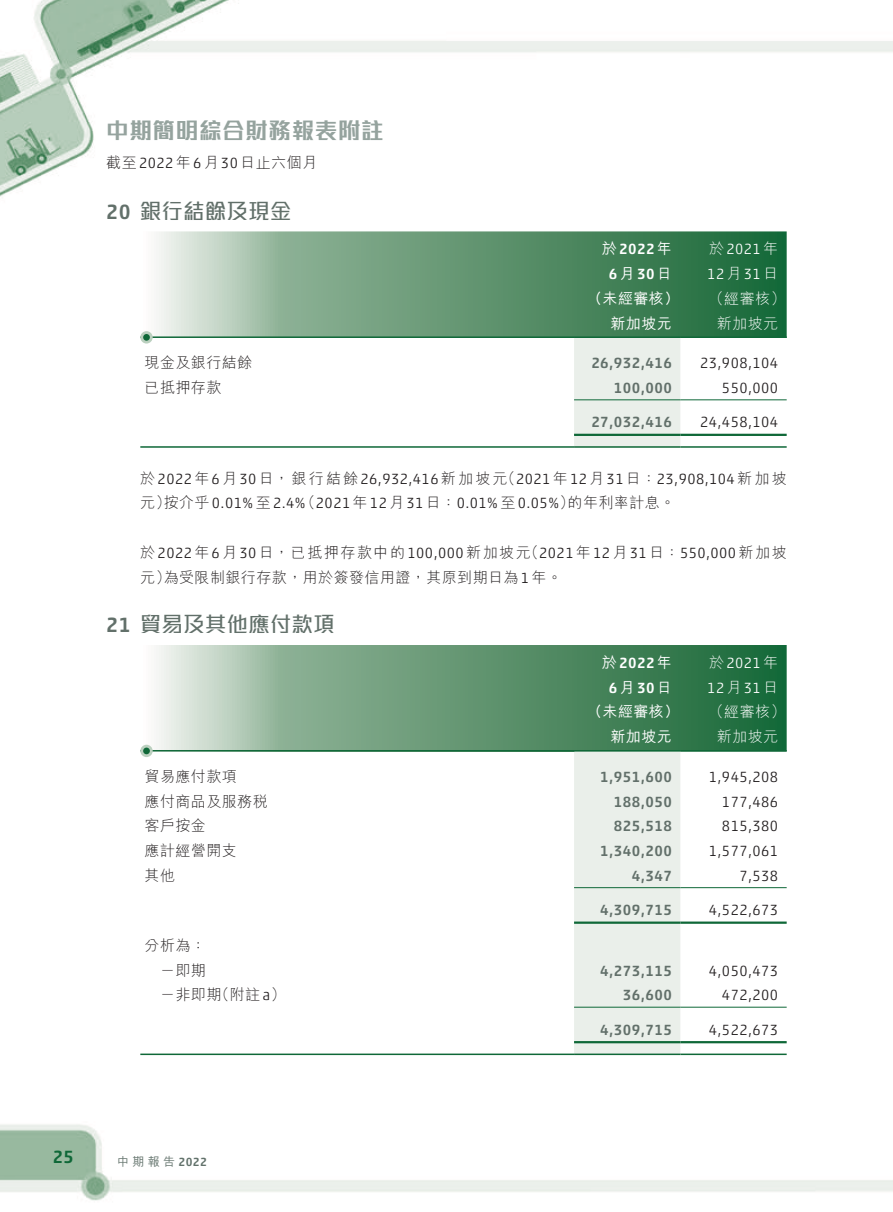
<style>
.page{position:relative;width:893px;height:1212px;background:#fff}
.page>*{position:absolute;margin:0;border:0;box-sizing:border-box;transform-origin:0 0}
.t1{font:700 22.5px "M Stiff Hei HK";letter-spacing:.03em;color:#95a39e}
._3__標題{font:500 21px "M Stiff Hei HK";letter-spacing:.03em;color:#62706a}
._3__標題-2{font:500 21px "Akko Pro";color:#62706a}
.t2{font:500 18px "Akko Pro";color:#0f6838}
._1__內文{font:300 15px "Akko Pro";letter-spacing:.03em;color:#231f20}
._1__內文-2{font:300 15px/24.8px "M Hei HK";letter-spacing:.03em;color:#231f20}
._1__內文-3{font:500 15px "Akko Pro";letter-spacing:.03em;color:#62706a}
._1__內文-4{font:300 15px "Akko Pro";letter-spacing:.03em;color:#fff}
._1__內文-5{font:500 15px "Akko Pro";letter-spacing:.03em;color:#fff}
._1__內文-6{font:500 15px "M Hei HK";letter-spacing:.03em;color:#fff}
._1__內文-7{font:300 15px "M Hei HK";letter-spacing:.03em;color:#fff}
.t3{font:500 12px "M Hei HK";color:#62726b}
.s1{font-family:"Akko Pro"}
.s2{font-family:"M Hei HK"}
.s3{font-weight:700}
</style>
<div class="page">
<img style="left:0;top:0;width:892px;height:1201px">
<svg style="left:140px;top:231px;width:647px;height:105px"></svg>
<svg style="left:140px;top:330px;width:434px;height:6px"></svg>
<div style="left:574px;top:338px;width:106px;height:108px;background:#eaefea"></div>
<hr style="left:140px;top:336px;width:434px;height:2px;background:#0f6838">
<svg style="left:140px;top:331px;width:13px;height:12px"></svg>
<div style="left:143px;top:334px;width:7px;height:7px;background:#0f6838;border-radius:50%"></div>
<hr style="left:574px;top:336px;width:106px;height:2px;background:#0f6838">
<hr style="left:680px;top:336px;width:107px;height:2px;background:#0f6838">
<hr style="left:574px;top:399px;width:106px;height:1px;background:#0f6838">
<hr style="left:680px;top:399px;width:107px;height:1px;background:#0f6838">
<hr style="left:574px;top:434px;width:106px;height:2px;background:#0f6838">
<hr style="left:680px;top:434px;width:107px;height:2px;background:#0f6838">
<hr style="left:140px;top:446px;width:434px;height:2px;background:#0f6838">
<hr style="left:574px;top:446px;width:106px;height:2px;background:#0f6838">
<hr style="left:680px;top:446px;width:107px;height:2px;background:#0f6838">
<svg style="left:140px;top:645px;width:647px;height:105px"></svg>
<svg style="left:140px;top:744px;width:434px;height:6px"></svg>
<div style="left:574px;top:751px;width:106px;height:302px;background:#eaefea"></div>
<hr style="left:140px;top:750px;width:434px;height:1px;background:#0f6838">
<svg style="left:140px;top:745px;width:13px;height:12px"></svg>
<div style="left:143px;top:747px;width:7px;height:7px;background:#0f6838;border-radius:50%"></div>
<hr style="left:574px;top:750px;width:106px;height:1px;background:#0f6838">
<hr style="left:680px;top:750px;width:107px;height:1px;background:#0f6838">
<hr style="left:574px;top:887px;width:106px;height:1px;background:#0f6838">
<hr style="left:680px;top:887px;width:107px;height:1px;background:#0f6838">
<hr style="left:574px;top:921px;width:106px;height:3px;background:#0f6838">
<hr style="left:680px;top:921px;width:107px;height:3px;background:#0f6838">
<hr style="left:574px;top:1007px;width:106px;height:1px;background:#0f6838">
<hr style="left:680px;top:1007px;width:107px;height:1px;background:#0f6838">
<hr style="left:574px;top:1041px;width:106px;height:2px;background:#0f6838">
<hr style="left:680px;top:1041px;width:107px;height:2px;background:#0f6838">
<hr style="left:140px;top:1053px;width:434px;height:2px;background:#0f6838">
<hr style="left:574px;top:1053px;width:106px;height:2px;background:#0f6838">
<hr style="left:680px;top:1053px;width:107px;height:2px;background:#0f6838">
<h1 class="t1" style="left:106px;top:120px;width:279px">中期簡明綜合財務報表附註</h1>
<p class="_1__內文-2" style="left:106px;top:150px;width:212px">截至<span class="s1">2022</span>年<span class="s1">6</span>月<span class="s1">30</span>日止六個月</p>
<p class="_3__標題" style="left:140px;top:200px;width:152px">銀行結餘及現金</p>
<p class="_3__標題-2" style="left:106px;top:199px;width:26px">20</p>
<p class="_1__內文-2" style="left:145px;top:350px;width:109px">現金及銀行結餘</p>
<p class="_1__內文-2" style="left:145px;top:375px;width:78px">已抵押存款</p>
<p class="_1__內文-5" style="left:602px;top:240px;width:72px"><span class="s2">於</span>2022<span class="s2">年</span></p>
<p class="_1__內文-5" style="left:609px;top:265px;width:64px">6<span class="s2">月</span>30<span class="s2">日</span></p>
<p class="_1__內文-6" style="left:587px;top:287px;width:94px"><span class="s3">（</span>未經審核<span class="s3">(</span></p>
<p class="_1__內文-6" style="left:610px;top:312px;width:63px">新加坡元</p>
<p class="_1__內文-4" style="left:709px;top:240px;width:71px"><span class="s2">於</span>2021<span class="s2">年</span></p>
<p class="_1__內文-4" style="left:707px;top:265px;width:72px">12<span class="s2">月</span>31<span class="s2">日</span></p>
<p class="_1__內文-7" style="left:709px;top:291px;width:78px">（經審核(</p>
<p class="_1__內文-7" style="left:717px;top:315px;width:63px">新加坡元</p>
<p class="_1__內文-3" style="left:591px;top:354px;width:82px">26,932,416</p>
<p class="_1__內文" style="left:700px;top:354px;width:80px">23,908,104</p>
<p class="_1__內文-3" style="left:614px;top:379px;width:59px">100,000</p>
<p class="_1__內文" style="left:722px;top:379px;width:58px">550,000</p>
<p class="_1__內文-3" style="left:591px;top:413px;width:82px">27,032,416</p>
<p class="_1__內文" style="left:700px;top:413px;width:80px">24,458,104</p>
<p class="_1__內文" style="left:501px;top:469px;width:288px"><span class="s2">（</span>2021<span class="s2">年</span>12<span class="s2">月</span>31<span class="s2">日：</span>23,908,104<span class="s2">新加坡</span></p>
<p class="_1__內文" style="left:140px;top:469px;width:369px"><span class="s2">於</span>2022<span class="s2">年</span>6<span class="s2">月</span>30<span class="s2">日，銀行結餘</span>26,932,416<span class="s2">新加坡元</span></p>
<p class="_1__內文" style="left:164px;top:494px;width:143px"><span class="s2">按介乎</span>0.01%<span class="s2">至</span>2.4%</p>
<p class="_1__內文-2" style="left:140px;top:490px;width:32px">元）</p>
<p class="_1__內文" style="left:300px;top:494px;width:276px"><span class="s2">（</span>2021<span class="s2">年</span>12<span class="s2">月</span>31<span class="s2">日：</span>0.01%<span class="s2">至</span>0.05%<span class="s2">）</span></p>
<p class="_1__內文-2" style="left:568px;top:490px;width:109px">的年利率計息。</p>
<p class="_3__標題-2" style="left:106px;top:612px;width:26px">21</p>
<p class="_1__內文" style="left:524px;top:544px;width:264px"><span class="s2">（</span>2021<span class="s2">年</span>12<span class="s2">月</span>31<span class="s2">日：</span>550,000<span class="s2">新加坡</span></p>
<p class="_1__內文-2" style="left:164px;top:540px;width:400px;text-indent:-23px">於<span class="s1">2022</span>年<span class="s1">6</span>月<span class="s1">30</span>日，已抵押存款中的<span class="s1">100,000</span>新加坡元<br>為受限制銀行存款，用於簽發信用證，其原到期日為<span class="s1">1</span>年。</p>
<p class="_1__內文-2" style="left:140px;top:565px;width:32px">元）</p>
<p class="_3__標題" style="left:140px;top:614px;width:196px">貿易及其他應付款項</p>
<p class="_1__內文-5" style="left:602px;top:653px;width:72px"><span class="s2">於</span>2022<span class="s2">年</span></p>
<p class="_1__內文-5" style="left:609px;top:678px;width:64px">6<span class="s2">月</span>30<span class="s2">日</span></p>
<p class="_1__內文-6" style="left:587px;top:701px;width:94px"><span class="s3">（</span>未經審核<span class="s3">(</span></p>
<p class="_1__內文-6" style="left:610px;top:726px;width:63px">新加坡元</p>
<p class="_1__內文-4" style="left:709px;top:654px;width:70px"><span class="s2">於</span>2021<span class="s2">年</span></p>
<p class="_1__內文-4" style="left:707px;top:678px;width:72px">12<span class="s2">月</span>31<span class="s2">日</span></p>
<p class="_1__內文-7" style="left:709px;top:704px;width:78px">（經審核(</p>
<p class="_1__內文-7" style="left:717px;top:729px;width:63px">新加坡元</p>
<p class="_1__內文-2" style="left:145px;top:764px;width:94px">貿易應付款項</p>
<p class="_1__內文-3" style="left:600px;top:767px;width:73px">1,951,600</p>
<p class="_1__內文" style="left:709px;top:768px;width:71px">1,945,208</p>
<p class="_1__內文-2" style="left:145px;top:788px;width:125px">應付商品及服務稅</p>
<p class="_1__內文-3" style="left:614px;top:792px;width:59px">188,050</p>
<p class="_1__內文" style="left:722px;top:792px;width:58px">177,486</p>
<p class="_1__內文-2" style="left:145px;top:813px;width:63px">客戶按金</p>
<p class="_1__內文-3" style="left:614px;top:817px;width:59px">825,518</p>
<p class="_1__內文" style="left:722px;top:817px;width:58px">815,380</p>
<p class="_1__內文-2" style="left:145px;top:838px;width:94px">應計經營開支</p>
<p class="_1__內文-3" style="left:600px;top:842px;width:73px">1,340,200</p>
<p class="_1__內文" style="left:709px;top:842px;width:71px">1,577,061</p>
<p class="_1__內文-2" style="left:145px;top:863px;width:32px">其他</p>
<p class="_1__內文-3" style="left:632px;top:866px;width:42px">4,347</p>
<p class="_1__內文" style="left:739px;top:867px;width:40px">7,538</p>
<p class="_1__內文-3" style="left:600px;top:901px;width:73px">4,309,715</p>
<p class="_1__內文" style="left:709px;top:901px;width:71px">4,522,673</p>
<p class="_1__內文-2" style="left:145px;top:933px;width:63px">分析為：</p>
<p class="_1__內文-2" style="left:160px;top:957px;width:47px">－即期</p>
<p class="_1__內文-3" style="left:600px;top:961px;width:73px">4,273,115</p>
<p class="_1__內文" style="left:709px;top:961px;width:71px">4,050,473</p>
<p class="_1__內文-2" style="left:214px;top:982px;width:73px">（附註<span class="s1">a</span>(</p>
<p class="_1__內文-2" style="left:160px;top:982px;width:63px">－非即期</p>
<p class="_1__內文-3" style="left:623px;top:986px;width:50px">36,600</p>
<p class="_1__內文" style="left:722px;top:986px;width:58px">472,200</p>
<p class="_1__內文-3" style="left:600px;top:1020px;width:73px">4,309,715</p>
<p class="_1__內文" style="left:709px;top:1020px;width:71px">4,522,673</p>
<p class="t2" style="left:53px;top:1146px;width:22px">25</p>
<p class="t3" style="left:117px;top:1153px;width:91px">中期報告 <span class="s1">2022</span></p>
</div>
